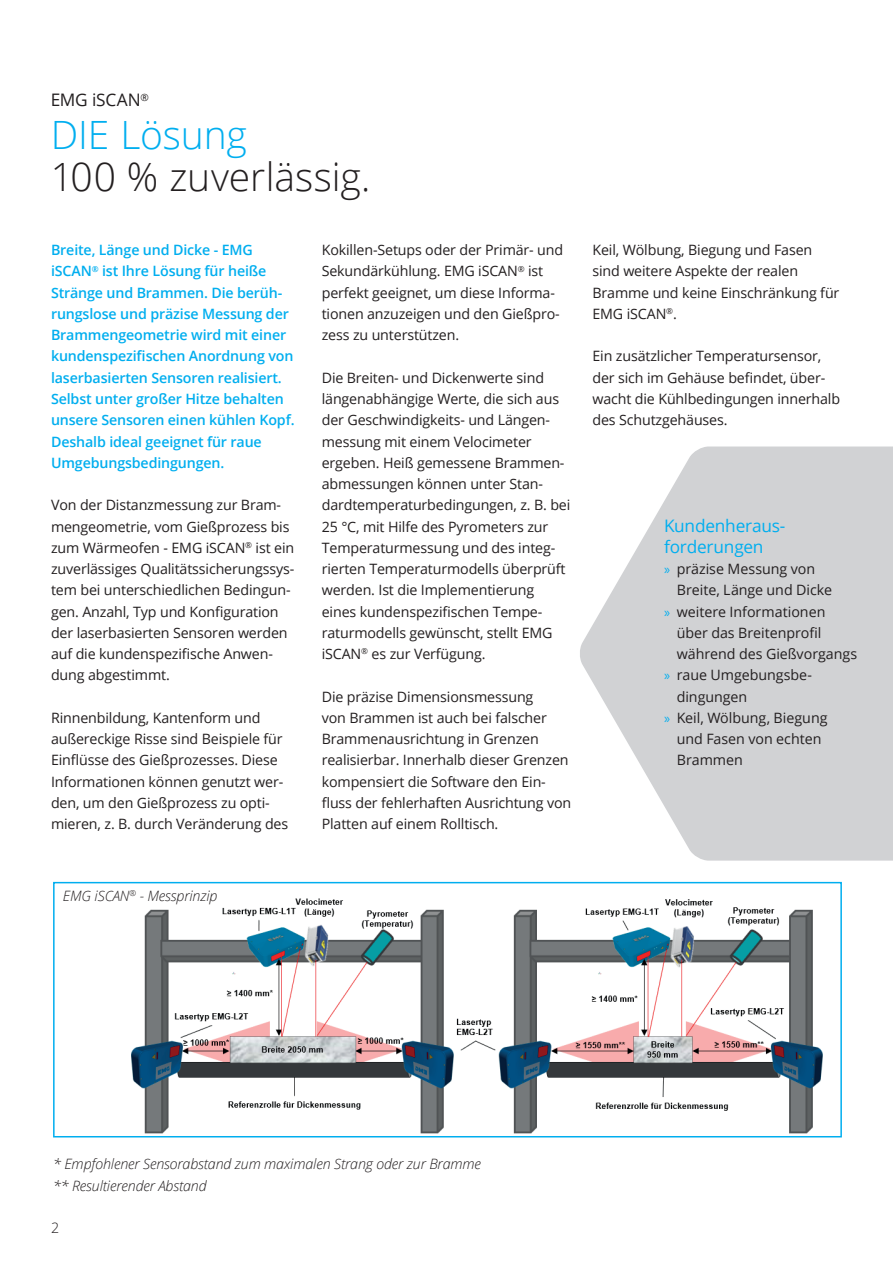
<style>
.page{position:relative;width:893px;height:1263px;background:#fff}
.page>*{position:absolute;margin:0;border:0;box-sizing:border-box;transform-origin:0 0}
.t1{font:300 39px "Open Sans";color:#231f20}
.t2{font:300 39px "Open Sans";letter-spacing:-.005em;color:#00aeef}
.t3{font:17.25px/21.3px "Open Sans";letter-spacing:-.01em;color:#00aeef}
.t4{font:17.25px "Open Sans";letter-spacing:-.01em;color:#231f20}
.t5{font:14.25px/21.3px "Open Sans";letter-spacing:-.01em;color:#231f20}
.t6{font:600 14.25px/21.3px "Open Sans";letter-spacing:-.01em;color:#00aeef}
.t7{font:italic 300 14.25px/21.3px "Open Sans";letter-spacing:-.01em;color:#231f20}
.t8{font:300 14.25px "Open Sans";color:#231f20}
.s1{font-family:"Myriad Pro";color:#00aeef}
</style>
<div class="page">
<svg style="left:580px;top:446px;width:313px;height:415px;fill:#d1d2d4"></svg>
<img style="left:131px;top:898px;width:692px;height:236px">
<div style="left:53px;top:882px;width:789px;height:255px;border:2px solid #00aeef"></div>
<p class="t4" style="left:51px;top:88px;width:100px">EMG iSCAN<sup>®</sup></p>
<h1 class="t2" style="left:51px;top:108px;width:198px">DIE Lösung</h1>
<h1 class="t1" style="left:51px;top:150px;width:321px">100 % zuverlässig.</h1>
<p class="t6" style="left:51px;top:239px;width:245px">Breite, Länge und Dicke - EMG iSCAN<sup>®</sup> ist Ihre Lösung für heiße<br>Stränge und Brammen. Die berüh&shy;rungslose und präzise Messung der<br>Brammengeometrie wird mit einer kundenspezifischen Anordnung von laserbasierten Sensoren realisiert.<br>Selbst unter großer Hitze behalten unsere Sensoren einen kühlen Kopf.<br>Deshalb ideal geeignet für raue<br>Umgebungsbedingungen.</p>
<p class="t5" style="left:51px;top:494px;width:245px">Von der Distanzmessung zur Bram&shy;mengeometrie, vom Gießprozess bis zum Wärmeofen - EMG iSCAN<sup>®</sup> ist ein zuverlässiges Qualitätssicherungssys&shy;tem bei unterschiedlichen Bedingun&shy;gen. Anzahl, Typ und Konfiguration der laserbasierten Sensoren werden auf die kundenspezifische Anwen&shy;dung abgestimmt.</p>
<p class="t5" style="left:51px;top:707px;width:239px">Rinnenbildung, Kantenform und außereckige Risse sind Beispiele für Einflüsse des Gießprozesses. Diese Informationen können genutzt wer&shy;den, um den Gießprozess zu opti&shy;mieren, z. B. durch Veränderung des</p>
<p class="t5" style="left:322px;top:239px;width:243px">Kokillen-Setups oder der Primär- und Sekundärkühlung. EMG iSCAN<sup>®</sup> ist perfekt geeignet, um diese Informa&shy;tionen anzuzeigen und den Gießpro&shy;zess zu unterstützen.</p>
<p class="t5" style="left:322px;top:366px;width:250px">Die Breiten- und Dickenwerte sind längenabhängige Werte, die sich aus der Geschwindigkeits- und Längen&shy;messung mit einem Velocimeter ergeben. Heiß gemessene Brammen&shy;abmessungen können unter Stan&shy;dardtemperaturbedingungen, z. B. bei 25 °C, mit Hilfe des Pyrometers zur Temperaturmessung und des integ&shy;rierten Temperaturmodells überprüft werden. Ist die Implementierung eines kundenspezifischen Tempe&shy;raturmodells gewünscht, stellt EMG iSCAN<sup>®</sup> es zur Verfügung.</p>
<p class="t5" style="left:322px;top:685px;width:251px">Die präzise Dimensionsmessung<br>von Brammen ist auch bei falscher Brammenausrichtung in Grenzen realisierbar. Innerhalb dieser Grenzen kompensiert die Software den Ein&shy;fluss der fehlerhaften Ausrichtung von Platten auf einem Rolltisch.</p>
<p class="t5" style="left:592px;top:239px;width:248px">Keil, Wölbung, Biegung und Fasen sind weitere Aspekte der realen<br>Bramme und keine Einschränkung für<br>EMG iSCAN<sup>®</sup>.</p>
<p class="t5" style="left:592px;top:345px;width:249px">Ein zusätzlicher Temperatursensor, der sich im Gehäuse befindet, über&shy;wacht die Kühlbedingungen innerhalb des Schutzgehäuses.</p>
<p class="t3" style="left:664px;top:514px;width:123px">Kundenheraus&shy;forderungen</p>
<p class="t5" style="left:664px;top:558px;width:153px"><span class="s1">»</span> präzise Messung von</p>
<p class="t5" style="left:677px;top:579px;width:157px">Breite, Länge und Dicke</p>
<p class="t5" style="left:664px;top:600px;width:163px"><span class="s1">»</span> weitere Informationen</p>
<p class="t5" style="left:677px;top:622px;width:146px">über das Breitenprofil</p>
<p class="t5" style="left:677px;top:643px;width:182px">während des Gießvorgangs</p>
<p class="t5" style="left:664px;top:664px;width:150px"><span class="s1">»</span> raue Umgebungsbe-</p>
<p class="t5" style="left:677px;top:685px;width:72px">dingungen</p>
<p class="t5" style="left:664px;top:707px;width:165px"><span class="s1">»</span> Keil, Wölbung, Biegung</p>
<p class="t5" style="left:677px;top:728px;width:146px">und Fasen von echten</p>
<p class="t5" style="left:677px;top:749px;width:68px">Brammen</p>
<p class="t7" style="left:63px;top:884px;width:156px">EMG iSCAN<sup>®</sup> - Messprinzip</p>
<p class="t7" style="left:53px;top:1153px;width:429px">* Empfohlener Sensorabstand zum maximalen Strang oder zur Bramme ** Resultierender Abstand</p>
<p class="t8" style="left:51px;top:1218px;width:10px">2</p>
</div>
